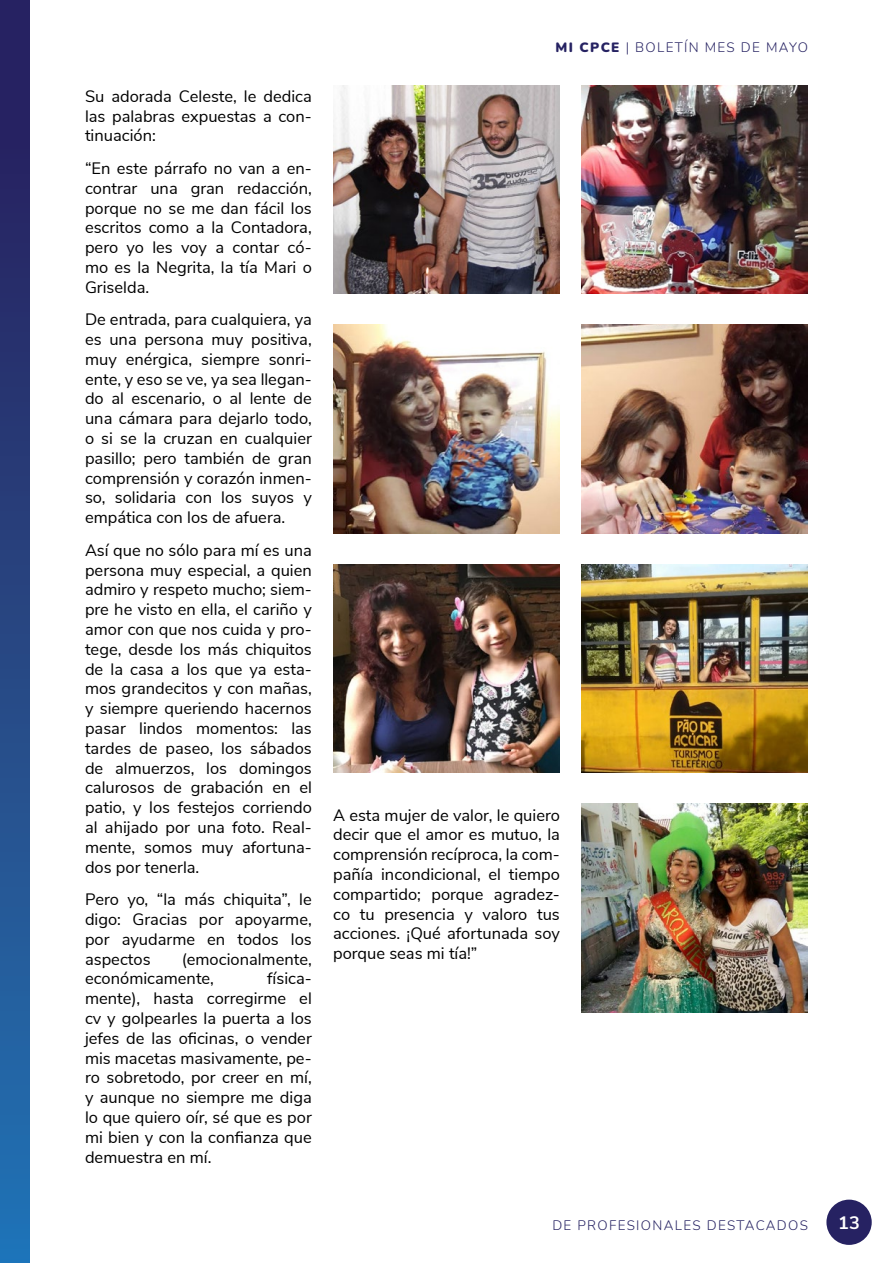
<style>
.page{position:relative;width:893px;height:1263px;background:#fff}
.page>*{position:absolute;margin:0;border:0;box-sizing:border-box;transform-origin:0 0}
.t1{font:700 18px "Nunito Sans";color:#fff}
.t2{font:16.5px/19.8px "Nunito Sans";color:#000;text-align:justify}
.t3{font:300 13.5px "Nunito";letter-spacing:.1em;color:#262262}
.s1{font-weight:900}
</style>
<div class="page">
<div style="left:826px;top:1199px;width:46px;height:46px;background:#262262;border-radius:50%"></div>
<div style="left:0;top:0;width:29px;height:1263px;background:linear-gradient(to bottom,#291a57,#2373b3)"></div>
<img style="left:333px;top:85px;width:227px;height:208px">
<img style="left:581px;top:85px;width:227px;height:208px">
<img style="left:333px;top:325px;width:227px;height:208px">
<img style="left:581px;top:325px;width:227px;height:208px">
<img style="left:333px;top:564px;width:227px;height:208px">
<img style="left:581px;top:804px;width:227px;height:208px">
<img style="left:581px;top:564px;width:227px;height:209px">
<p class="t2" style="left:85px;top:85px;width:228px">Su adorada Celeste, le dedica las palabras expuestas a con&shy;tinuación:</p>
<p class="t2" style="left:85px;top:157px;width:228px">“En este párrafo no van a en&shy;contrar una gran redacción, porque no se me dan fácil los escritos como a la Contadora, pero yo les voy a contar có&shy;mo es la Negrita, la tía Mari o Griselda.</p>
<p class="t2" style="left:85px;top:309px;width:228px">De entrada, para cualquiera, ya es una persona muy positiva, muy enérgica, siempre sonri&shy;ente, y eso se ve, ya sea llegan&shy;do al escenario, o al lente de una cámara para dejarlo todo, o si se la cruzan en cualquier pasillo; pero también de gran comprensión y corazón inmen&shy;so, solidaria con los suyos y empática con los de afuera.</p>
<p class="t2" style="left:85px;top:539px;width:228px">Así que no sólo para mí es una persona muy especial, a quien admiro y respeto mucho; siem&shy;pre he visto en ella, el cariño y amor con que nos cuida y pro&shy;tege, desde los más chiquitos de la casa a los que ya esta&shy;mos grandecitos y con mañas, y siempre queriendo hacernos pasar lindos momentos: las tardes de paseo, los sábados de almuerzos, los domingos calurosos de grabación en el patio, y los festejos corriendo al ahijado por una foto. Real&shy;mente, somos muy afortuna&shy;dos por tenerla.</p>
<p class="t2" style="left:85px;top:888px;width:228px">Pero yo, “la más chiquita”, le digo: Gracias por apoyarme, por ayudarme en todos los aspectos</p>
<p class="t2" style="left:85px;top:948px;width:228px;text-indent:97px">(emocionalmente, económicamente,</p>
<p class="t2" style="left:85px;top:968px;width:228px;text-indent:182px">física&shy;mente), hasta corregirme el cv y golpearles la puerta a los jefes de las oficinas, o vender mis macetas masivamente, pe&shy;ro sobretodo, por creer en mí, y aunque no siempre me diga lo que quiero oír, sé que es por mi bien y con la confianza que demuestra en mí.</p>
<p class="t3" style="left:555px;top:38px;width:254px"><span class="s1">MI CPCE</span> | BOLETÍN MES DE MAYO</p>
<p class="t2" style="left:333px;top:804px;width:228px">A esta mujer de valor, le quiero decir que el amor es mutuo, la comprensión recíproca, la com&shy;pañía incondicional, el tiempo compartido; porque agradez&shy;co tu presencia y valoro tus acciones. ¡Qué afortunada soy porque seas mi tía!”</p>
<p class="t3" style="left:552px;top:1216px;width:257px">DE PROFESIONALES DESTACADOS</p>
<p class="t1" style="left:838px;top:1209px;width:23px">13</p>
</div>
